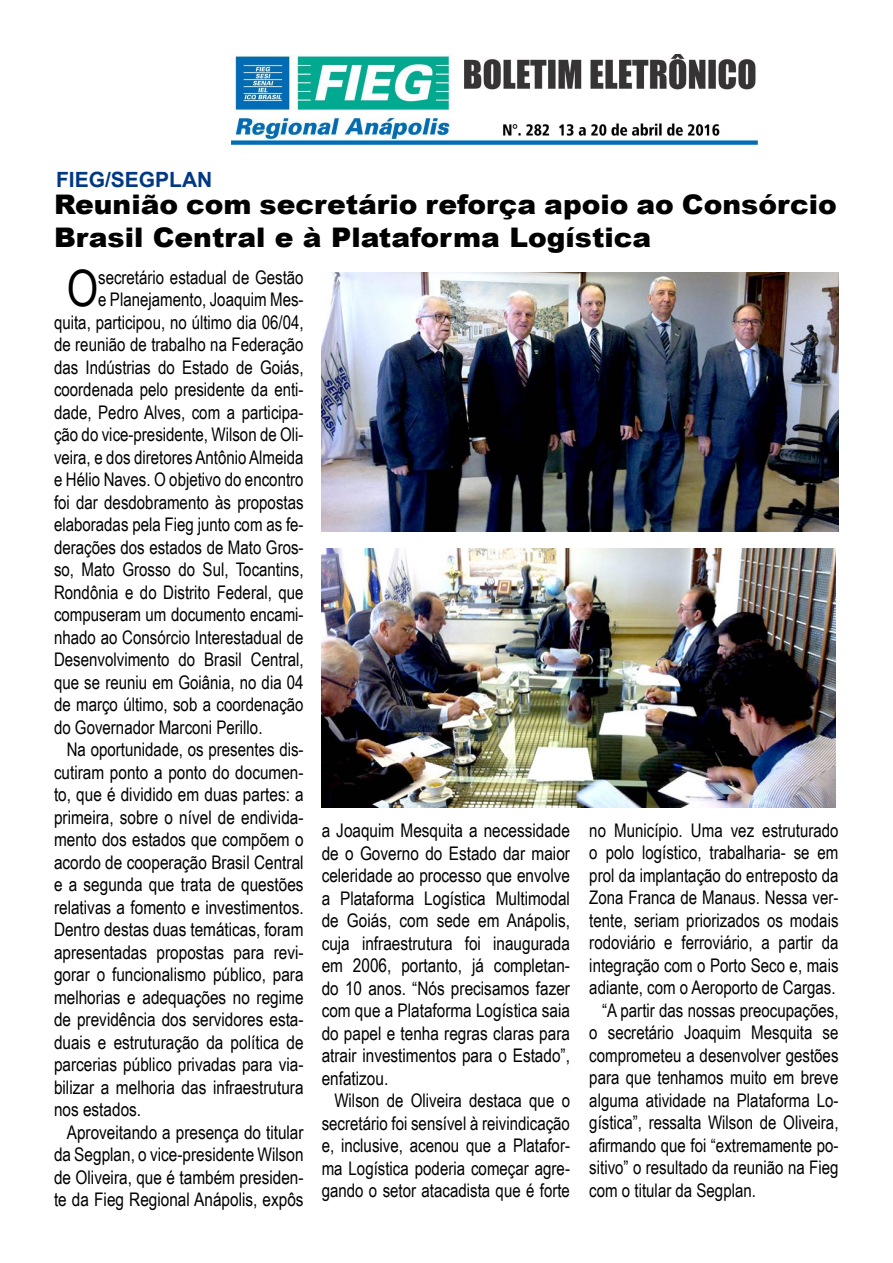
<style>
.page{position:relative;width:893px;height:1263px;background:#fff}
.page>*{position:absolute;margin:0;border:0;box-sizing:border-box;transform-origin:0 0}
.t1{font:50.25px "Arial Narrow";color:#000}
.t2{font:27px/32.4px "Arial MT Black";color:#000;scale:1.04 1}
.t3{font:700 21px "Arial";color:#003882}
.t4{font:18.75px/22.5px "Arial Narrow";color:#000;text-align:justify}
</style>
<div class="page">
<img style="left:232px;top:55px;width:525px;height:90px">
<img style="left:322px;top:272px;width:517px;height:259px">
<img style="left:322px;top:549px;width:513px;height:259px">
<p class="t3" style="left:56px;top:165px;width:158px">FIEG/SEGPLAN</p>
<h2 class="t2" style="left:54px;top:189px;width:754px">Reunião com secretário reforça apoio ao Consórcio<br>Brasil Central e à Plataforma Logística</h2>
<h1 class="t1" style="left:67px;top:252px;width:33px">O</h1>
<p class="t4" style="left:98px;top:265px;width:207px">secretário estadual de Gestão</p>
<p class="t4" style="left:98px;top:288px;width:207px">e Planejamento, Joaquim Mes-</p>
<p class="t4" style="left:54px;top:310px;width:251px">quita, participou, no último dia 06/04,</p>
<p class="t4" style="left:54px;top:333px;width:251px">de reunião de trabalho na Federação</p>
<p class="t4" style="left:54px;top:355px;width:251px">das Indústrias do Estado de Goiás,</p>
<p class="t4" style="left:54px;top:378px;width:251px">coordenada pelo presidente da enti-</p>
<p class="t4" style="left:54px;top:400px;width:251px">dade, Pedro Alves, com a participa-</p>
<p class="t4" style="left:54px;top:423px;width:251px">ção do vice-presidente, Wilson de Oli-</p>
<p class="t4" style="left:54px;top:445px;width:251px">veira, e dos diretores Antônio Almeida</p>
<p class="t4" style="left:54px;top:468px;width:251px">e Hélio Naves. O objetivo do encontro</p>
<p class="t4" style="left:54px;top:490px;width:251px">foi dar desdobramento às propostas</p>
<p class="t4" style="left:54px;top:513px;width:251px">elaboradas pela Fieg junto com as fe-</p>
<p class="t4" style="left:54px;top:535px;width:251px">derações dos estados de Mato Gros-</p>
<p class="t4" style="left:54px;top:558px;width:251px">so, Mato Grosso do Sul, Tocantins,</p>
<p class="t4" style="left:54px;top:580px;width:251px">Rondônia e do Distrito Federal, que</p>
<p class="t4" style="left:54px;top:603px;width:251px">compuseram um documento encami-</p>
<p class="t4" style="left:54px;top:625px;width:251px">nhado ao Consórcio Interestadual de</p>
<p class="t4" style="left:54px;top:648px;width:251px">Desenvolvimento do Brasil Central,</p>
<p class="t4" style="left:54px;top:670px;width:251px">que se reuniu em Goiânia, no dia 04</p>
<p class="t4" style="left:54px;top:693px;width:251px">de março último, sob a coordenação</p>
<p class="t4" style="left:54px;top:715px;width:210px">do Governador Marconi Perillo.</p>
<p class="t4" style="left:67px;top:738px;width:238px">Na oportunidade, os presentes dis-</p>
<p class="t4" style="left:54px;top:760px;width:251px">cutiram ponto a ponto do documen-</p>
<p class="t4" style="left:54px;top:783px;width:251px">to, que é dividido em duas partes: a</p>
<p class="t4" style="left:54px;top:805px;width:251px">primeira, sobre o nível de endivida-</p>
<p class="t4" style="left:54px;top:828px;width:251px">mento dos estados que compõem o</p>
<p class="t4" style="left:54px;top:850px;width:251px">acordo de cooperação Brasil Central</p>
<p class="t4" style="left:54px;top:873px;width:251px">e a segunda que trata de questões</p>
<p class="t4" style="left:54px;top:895px;width:251px">relativas a fomento e investimentos.</p>
<p class="t4" style="left:54px;top:918px;width:251px">Dentro destas duas temáticas, foram</p>
<p class="t4" style="left:54px;top:940px;width:251px">apresentadas propostas para revi-</p>
<p class="t4" style="left:54px;top:963px;width:251px">gorar o funcionalismo público, para</p>
<p class="t4" style="left:54px;top:985px;width:251px">melhorias e adequações no regime</p>
<p class="t4" style="left:54px;top:1008px;width:251px">de previdência dos servidores esta-</p>
<p class="t4" style="left:54px;top:1030px;width:251px">duais e estruturação da política de</p>
<p class="t4" style="left:54px;top:1053px;width:251px">parcerias público privadas para via-</p>
<p class="t4" style="left:54px;top:1075px;width:251px">bilizar a melhoria das infraestrutura</p>
<p class="t4" style="left:54px;top:1098px;width:89px">nos estados.</p>
<p class="t4" style="left:67px;top:1120px;width:238px">Aproveitando a presença do titular</p>
<p class="t4" style="left:54px;top:1143px;width:251px">da Segplan, o vice-presidente Wilson</p>
<p class="t4" style="left:54px;top:1165px;width:251px">de Oliveira, que é também presiden-</p>
<p class="t4" style="left:54px;top:1188px;width:251px">te da Fieg Regional Anápolis, expôs</p>
<p class="t4" style="left:589px;top:818px;width:251px">no Município. Uma vez estruturado</p>
<p class="t4" style="left:589px;top:840px;width:251px">o polo logístico, trabalharia- se em</p>
<p class="t4" style="left:589px;top:863px;width:251px">prol da implantação do entreposto da</p>
<p class="t4" style="left:589px;top:885px;width:251px">Zona Franca de Manaus. Nessa ver-</p>
<p class="t4" style="left:589px;top:908px;width:251px">tente, seriam priorizados os modais</p>
<p class="t4" style="left:589px;top:930px;width:251px">rodoviário e ferroviário, a partir da</p>
<p class="t4" style="left:589px;top:953px;width:251px">integração com o Porto Seco e, mais</p>
<p class="t4" style="left:589px;top:975px;width:248px">adiante, com o Aeroporto de Cargas.</p>
<p class="t4" style="left:602px;top:998px;width:238px">“A partir das nossas preocupações,</p>
<p class="t4" style="left:589px;top:1020px;width:251px">o secretário Joaquim Mesquita se</p>
<p class="t4" style="left:589px;top:1043px;width:251px">comprometeu a desenvolver gestões</p>
<p class="t4" style="left:589px;top:1065px;width:251px">para que tenhamos muito em breve</p>
<p class="t4" style="left:589px;top:1088px;width:251px">alguma atividade na Plataforma Lo-</p>
<p class="t4" style="left:589px;top:1110px;width:251px">gística”, ressalta Wilson de Oliveira,</p>
<p class="t4" style="left:589px;top:1133px;width:251px">afirmando que foi “extremamente po-</p>
<p class="t4" style="left:589px;top:1155px;width:251px">sitivo” o resultado da reunião na Fieg</p>
<p class="t4" style="left:589px;top:1178px;width:168px">com o titular da Segplan.</p>
<p class="t4" style="left:322px;top:819px;width:250px">a Joaquim Mesquita a necessidade de o Governo do Estado dar maior celeridade ao processo que envolve a Plataforma Logística Multimodal de Goiás, com sede em Anápolis, cuja infraestrutura foi inaugurada em 2006, portanto, já completan&shy;do 10 anos. “Nós precisamos fazer com que a Plataforma Logística saia do papel e tenha regras claras para atrair investimentos para o Estado”, enfatizou.</p>
<p class="t4" style="left:322px;top:1089px;width:250px;text-indent:13px">Wilson de Oliveira destaca que o secretário foi sensível à reivindicação e, inclusive, acenou que a Platafor&shy;ma Logística poderia começar agre&shy;gando o setor atacadista que é forte</p>
</div>
